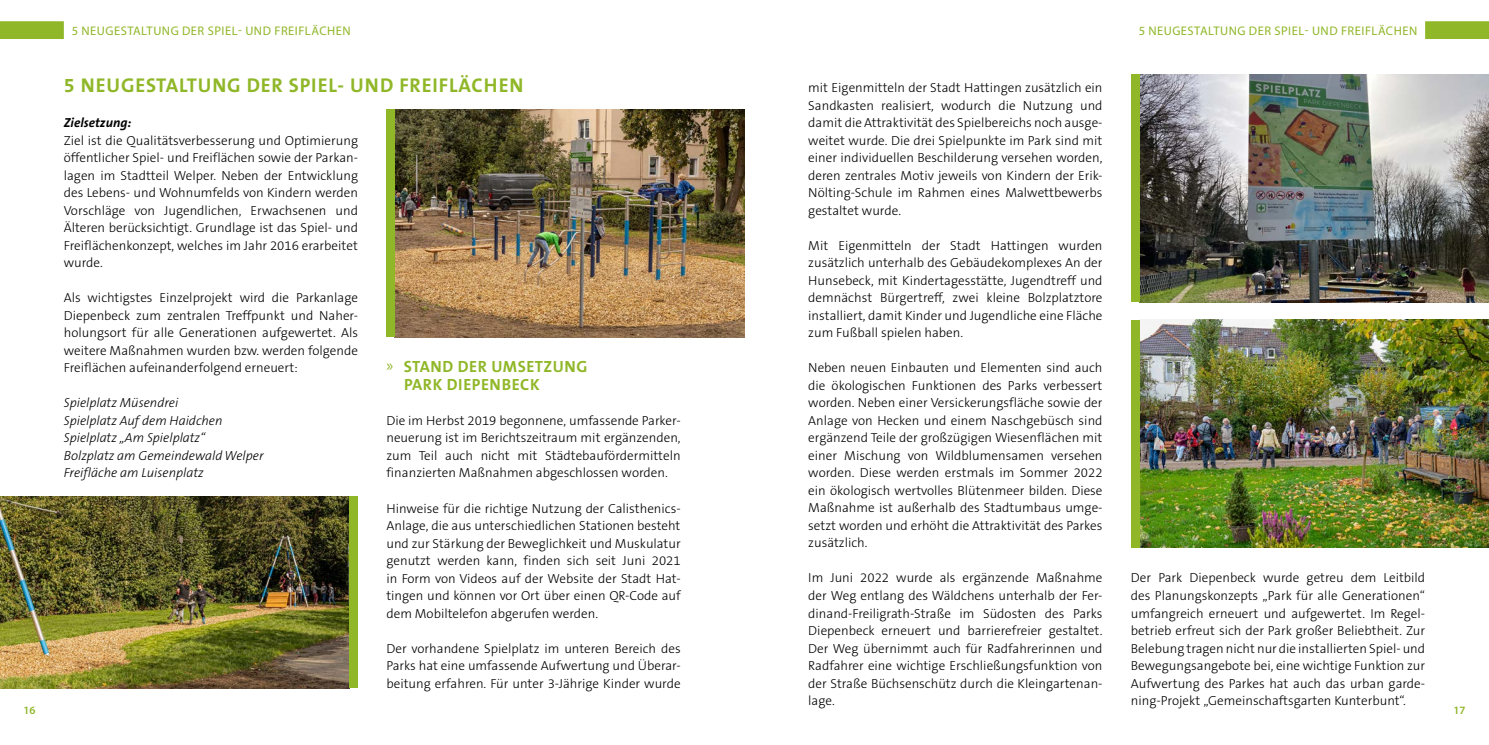
<style>
.page{position:relative;width:1489px;height:745px;background:#fff}
.page>*{position:absolute;margin:0;border:0;box-sizing:border-box;transform-origin:0 0}
.t1{font:700 20px "The Sans B7";letter-spacing:.04em;color:#90b728}
.t2{font:700 16.25px/17.5px "The Sans B7";letter-spacing:.03em;color:#90b728}
.t3{font:300 13.12px/17.5px "The Sans B3";color:#000;text-align:justify}
.t4{font:italic 300 13.12px/17.5px "The Sans B3";color:#000}
.t5{font:italic 700 13.12px "The Sans B7";color:#000}
.t6{font:12.5px "Myriad Pro";letter-spacing:.04em;color:#90b728}
.t7{font:600 11.25px "Myriad Pro";color:#90b728}
.s1{font-family:"Myriad Pro";font-weight:400}
</style>
<div class="page">
<svg style="left:1425px;top:21px;width:63px;height:18px"></svg>
<svg style="left:0;top:21px;width:64px;height:18px"></svg>
<img style="left:395px;top:109px;width:349px;height:228px">
<div style="left:386px;top:109px;width:9px;height:228px;background:#90b728"></div>
<img style="left:1139px;top:74px;width:349px;height:228px">
<div style="left:1130px;top:74px;width:9px;height:228px;background:#90b728"></div>
<img style="left:1139px;top:319px;width:349px;height:228px">
<div style="left:1130px;top:319px;width:9px;height:228px;background:#90b728"></div>
<img style="left:0;top:496px;width:349px;height:191px">
<div style="left:349px;top:496px;width:9px;height:191px;background:#90b728"></div>
<p class="t6" style="left:72px;top:23px;width:280px">5 NEUGESTALTUNG DER SPIEL- UND FREIFLÄCHEN</p>
<p class="t6" style="left:1138px;top:23px;width:280px">5 NEUGESTALTUNG DER SPIEL- UND FREIFLÄCHEN</p>
<h1 class="t1" style="left:64px;top:75px;width:461px">5 NEUGESTALTUNG DER SPIEL- UND FREIFLÄCHEN</h1>
<p class="t5" style="left:64px;top:116px;width:69px">Zielsetzung:</p>
<p class="t3" style="left:64px;top:132px;width:296px">Ziel ist die Qualitätsverbesserung und Optimierung öffentlicher Spiel- und Freiflächen sowie der Parkan&shy;lagen im Stadtteil Welper. Neben der Entwicklung des Lebens- und Wohnumfelds von Kindern werden Vorschläge von Jugendlichen, Erwachsenen und Älteren berücksichtigt. Grundlage ist das Spiel- und Freiflächenkonzept, welches im Jahr 2016 erarbeitet wurde.</p>
<p class="t3" style="left:64px;top:289px;width:296px">Als wichtigstes Einzelprojekt wird die Parkanlage Diepenbeck zum zentralen Treffpunkt und Naher&shy;holungsort für alle Generationen aufgewertet. Als weitere Maßnahmen wurden bzw. werden folgende Freiflächen aufeinanderfolgend erneuert:</p>
<p class="t4" style="left:64px;top:394px;width:201px">Spielplatz Müsendrei<br>Spielplatz Auf dem Haidchen<br>Spielplatz „Am Spielplatz“<br>Bolzplatz am Gemeindewald Welper<br>Freifläche am Luisenplatz</p>
<p class="t3" style="left:808px;top:79px;width:296px">mit Eigenmitteln der Stadt Hattingen zusätzlich ein Sandkasten realisiert, wodurch die Nutzung und damit die Attraktivität des Spielbereichs noch ausge&shy;weitet wurde. Die drei Spielpunkte im Park sind mit einer individuellen Beschilderung versehen worden, deren zentrales Motiv jeweils von Kindern der Erik-Nölting-Schule im Rahmen eines Malwettbewerbs gestaltet wurde.</p>
<p class="t3" style="left:808px;top:237px;width:296px">Mit Eigenmitteln der Stadt Hattingen wurden zusätzlich unterhalb des Gebäudekomplexes An der Hunsebeck, mit Kindertagesstätte, Jugendtreff und demnächst Bürgertreff, zwei kleine Bolzplatztore installiert, damit Kinder und Jugendliche eine Fläche zum Fußball spielen haben.</p>
<p class="t3" style="left:808px;top:359px;width:296px">Neben neuen Einbauten und Elementen sind auch die ökologischen Funktionen des Parks verbessert worden. Neben einer Versickerungsfläche sowie der Anlage von Hecken und einem Naschgebüsch sind ergänzend Teile der großzügigen Wiesenflächen mit einer Mischung von Wildblumensamen versehen worden. Diese werden erstmals im Sommer 2022 ein ökologisch wertvolles Blütenmeer bilden. Diese Maßnahme ist außerhalb des Stadtumbaus umge&shy;setzt worden und erhöht die Attraktivität des Parkes zusätzlich.</p>
<p class="t3" style="left:808px;top:569px;width:296px">Im Juni 2022 wurde als ergänzende Maßnahme der Weg entlang des Wäldchens unterhalb der Fer&shy;dinand-Freiligrath-Straße im Südosten des Parks Diepenbeck erneuert und barrierefreier gestaltet.<br>Der Weg übernimmt auch für Radfahrerinnen und Radfahrer eine wichtige Erschließungsfunktion von der Straße Büchsenschütz durch die Kleingartenan&shy;lage.</p>
<p class="t3" style="left:1130px;top:569px;width:296px">Der Park Diepenbeck wurde getreu dem Leitbild des Planungskonzepts „Park für alle Generationen“ umfangreich erneuert und aufgewertet. Im Regel&shy;betrieb erfreut sich der Park großer Beliebtheit. Zur Belebung tragen nicht nur die installierten Spiel- und Bewegungsangebote bei, eine wichtige Funktion zur Aufwertung des Parkes hat auch das urban garde&shy;ning-Projekt „Gemeinschaftsgarten Kunterbunt“.</p>
<p class="t2" style="left:404px;top:358px;width:185px;text-indent:-18px"><span class="s1">»</span> STAND DER UMSETZUNG<br>PARK DIEPENBECK</p>
<p class="t3" style="left:386px;top:412px;width:296px">Die im Herbst 2019 begonnene, umfassende Parker&shy;neuerung ist im Berichtszeitraum mit ergänzenden, zum Teil auch nicht mit Städtebaufördermitteln finanzierten Maßnahmen abgeschlossen worden.</p>
<p class="t3" style="left:386px;top:499px;width:296px">Hinweise für die richtige Nutzung der Calisthenics-Anlage, die aus unterschiedlichen Stationen besteht und zur Stärkung der Beweglichkeit und Muskulatur genutzt werden kann, finden sich seit Juni 2021 in Form von Videos auf der Website der Stadt Hat&shy;tingen und können vor Ort über einen QR-Code auf dem Mobiltelefon abgerufen werden.</p>
<p class="t3" style="left:386px;top:639px;width:296px">Der vorhandene Spielplatz im unteren Bereich des Parks hat eine umfassende Aufwertung und Überar&shy;beitung erfahren. Für unter 3-Jährige Kinder wurde</p>
<p class="t7" style="left:23px;top:703px;width:14px">16</p>
<p class="t7" style="left:1453px;top:703px;width:14px">17</p>
</div>
